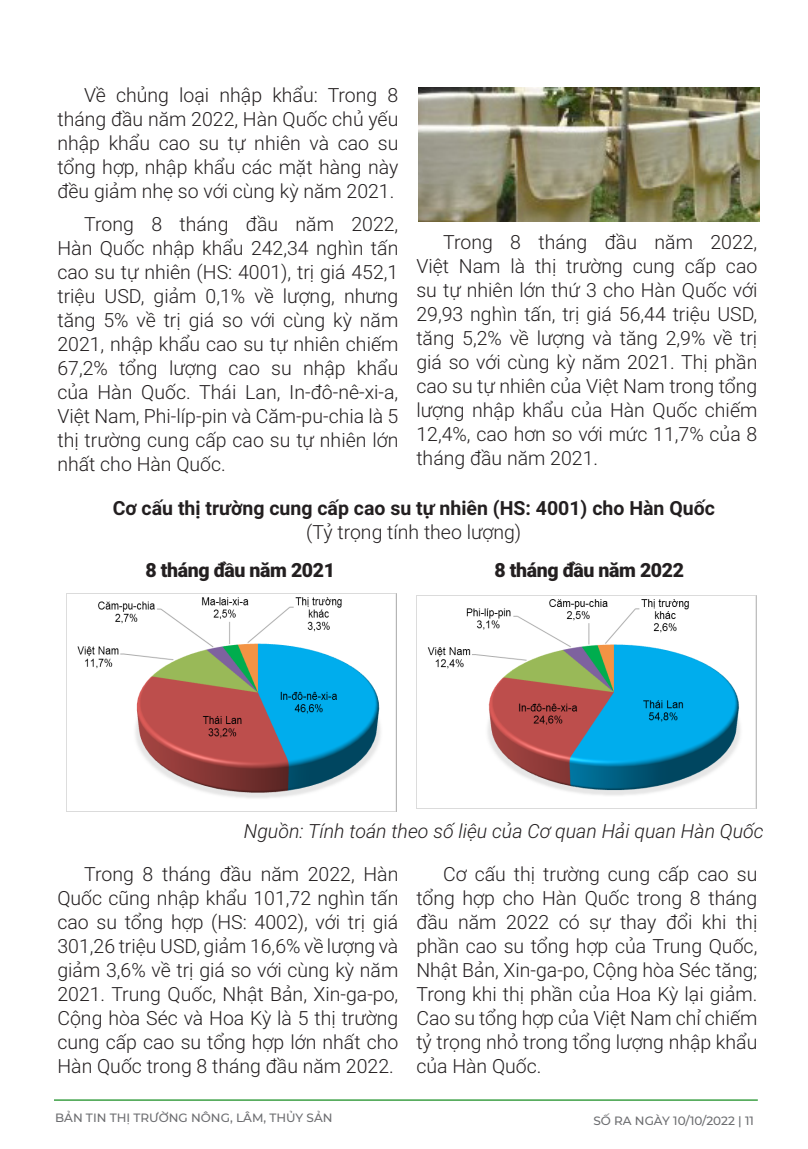
<style>
.page{position:relative;width:808px;height:1149px;background:#fff}
.page>*{position:absolute;margin:0;border:0;box-sizing:border-box;transform-origin:0 0}
.Pa13{font:300 19.5px/24px "Roboto";color:#231f20;text-align:justify}
.Noi_dung{font:300 19.5px/24px "Roboto";color:#231f20;text-align:justify}
.Pa13-2{font:700 19.5px/24px "Roboto";color:#231f20;text-align:center}
.t1{font:italic 300 19.5px "Roboto";color:#231f20}
.t2{font:900 19.5px "Roboto";letter-spacing:-.02em;color:#231f20}
.t3{font:500 12px "Montserrat";color:#6c6d70}
.s1{font-weight:300}
</style>
<div class="page">
<hr style="left:54px;top:1098px;width:704px;height:2px;background:#3da046">
<img style="left:67px;top:593px;width:330px;height:217px">
<img style="left:416px;top:595px;width:341px;height:213px">
<img style="left:419px;top:87px;width:340px;height:134px">
<p class="Pa13" style="left:57px;top:82px;width:342px;text-indent:27px">Về chủng loại nhập khẩu: Trong 8 tháng đầu năm 2022, Hàn Quốc chủ yếu nhập khẩu cao su tự nhiên và cao su tổng hợp, nhập khẩu các mặt hàng này đều giảm nhẹ so với cùng kỳ năm 2021.</p>
<p class="Pa13" style="left:57px;top:211px;width:342px;text-indent:27px">Trong 8 tháng đầu năm 2022, Hàn Quốc nhập khẩu 242,34 nghìn tấn cao su tự nhiên (HS: 4001), trị giá 452,1 triệu USD, giảm 0,1% về lượng, nhưng tăng 5% về trị giá so với cùng kỳ năm 2021, nhập khẩu cao su tự nhiên chiếm 67,2% tổng lượng cao su nhập khẩu của Hàn Quốc. Thái Lan, In-đô-nê-xi-a, Việt Nam, Phi-líp-pin và Căm-pu-chia là 5 thị trường cung cấp cao su tự nhiên lớn nhất cho Hàn Quốc.</p>
<p class="Pa13" style="left:416px;top:229px;width:342px;text-indent:27px">Trong 8 tháng đầu năm 2022, Việt Nam là thị trường cung cấp cao su tự nhiên lớn thứ 3 cho Hàn Quốc với 29,93 nghìn tấn, trị giá 56,44 triệu USD, tăng 5,2% về lượng và tăng 2,9% về trị giá so với cùng kỳ năm 2021. Thị phần cao su tự nhiên của Việt Nam trong tổng lượng nhập khẩu của Hàn Quốc chiếm 12,4%, cao hơn so với mức 11,7% của 8 tháng đầu năm 2021.</p>
<p class="Pa13-2" style="left:113px;top:495px;width:604px">Cơ cấu thị trường cung cấp cao su tự nhiên (HS: 4001) cho Hàn Quốc <span class="s1">(Tỷ trọng tính theo lượng)</span></p>
<p class="t2" style="left:146px;top:556px;width:191px">8 tháng đầu năm 2021</p>
<p class="t2" style="left:494px;top:556px;width:191px">8 tháng đầu năm 2022</p>
<p class="t1" style="left:244px;top:816px;width:521px">Nguồn: Tính toán theo số liệu của Cơ quan Hải quan Hàn Quốc</p>
<p class="Pa13" style="left:57px;top:860px;width:342px;text-indent:27px">Trong 8 tháng đầu năm 2022, Hàn Quốc cũng nhập khẩu 101,72 nghìn tấn cao su tổng hợp (HS: 4002), với trị giá 301,26 triệu USD, giảm 16,6% về lượng và giảm 3,6% về trị giá so với cùng kỳ năm 2021. Trung Quốc, Nhật Bản, Xin-ga-po, Cộng hòa Séc và Hoa Kỳ là 5 thị trường cung cấp cao su tổng hợp lớn nhất cho Hàn Quốc trong 8 tháng đầu năm 2022.</p>
<p class="Noi_dung" style="left:416px;top:860px;width:342px;text-indent:27px">Cơ cấu thị trường cung cấp cao su tổng hợp cho Hàn Quốc trong 8 tháng đầu năm 2022 có sự thay đổi khi thị phần cao su tổng hợp của Trung Quốc, Nhật Bản, Xin-ga-po, Cộng hòa Séc tăng; Trong khi thị phần của Hoa Kỳ lại giảm.<br>Cao su tổng hợp của Việt Nam chỉ chiếm tỷ trọng nhỏ trong tổng lượng nhập khẩu của Hàn Quốc.</p>
<p class="t3" style="left:55px;top:1109px;width:279px">BẢN TIN THỊ TRƯỜNG NÔNG, LÂM, THỦY SẢN</p>
<p class="t3" style="left:593px;top:1111px;width:162px">SỐ RA NGÀY 10/10/2022 | 11</p>
</div>
